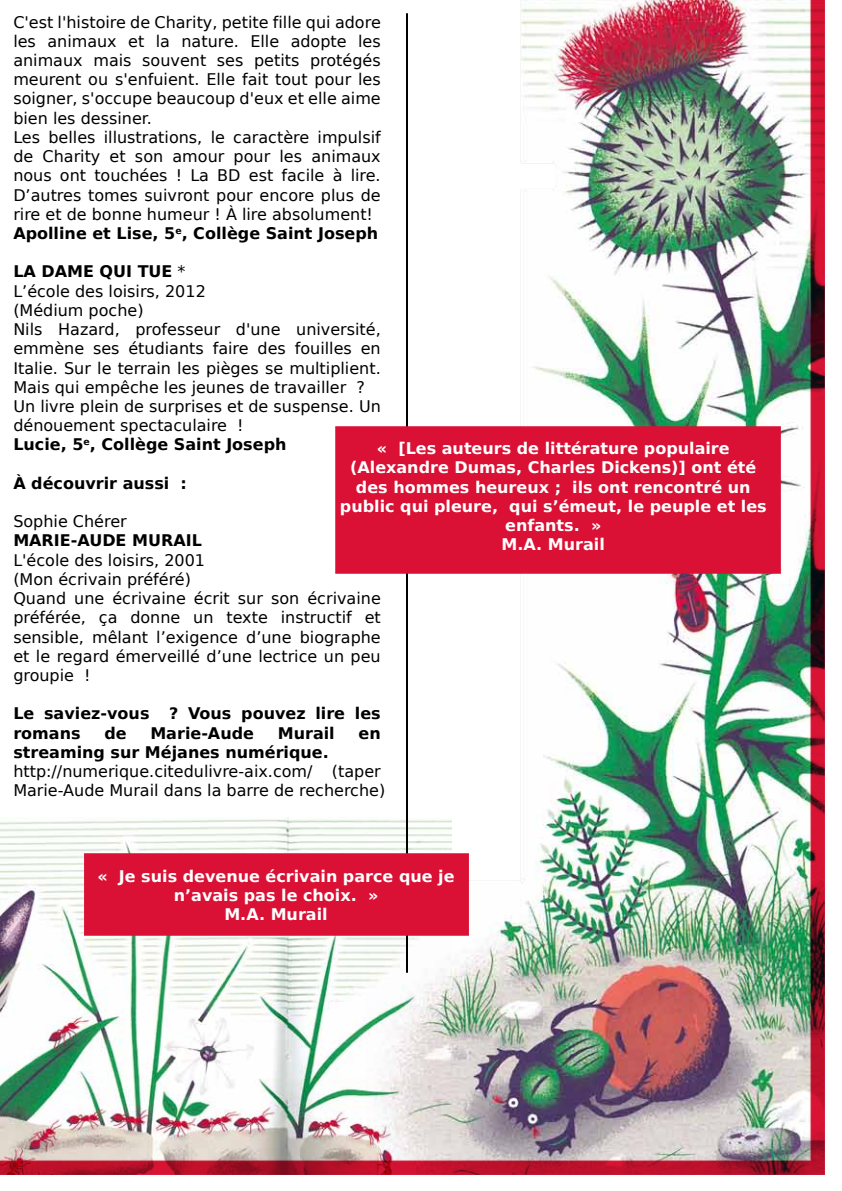
<style>
.page{position:relative;width:842px;height:1191px;background:#fff}
.page>*{position:absolute;margin:0;border:0;box-sizing:border-box;transform-origin:0 0}
.t1{font:16px/19.2px "Bitstream Vera Sans";color:#000}
.t2{font:700 16px/19.2px "Bitstream Vera Sans";color:#fff;text-align:center}
.t3{font:700 16px/19.2px "Bitstream Vera Sans";color:#000}
.s1{font-weight:700}
</style>
<div class="page">
<img style="left:367px;top:0;width:458px;height:1174px">
<img style="left:406px;top:13px;width:1px;height:804px">
<div style="left:335px;top:426px;width:445px;height:147px;background:#da1134"></div>
<img style="left:0;top:817px;width:451px;height:357px">
<div style="left:84px;top:853px;width:384px;height:82px;background:#da1134"></div>
<p class="t1" style="left:13px;top:12px;width:369px">C'est l'histoire de Charity, petite fille qui adore les animaux et la nature. Elle adopte les animaux mais souvent ses petits protégés meurent ou s'enfuient. Elle fait tout pour les soigner, s'occupe beaucoup d'eux et elle aime bien les dessiner.<br>Les belles illustrations, le caractère impulsif de Charity et son amour pour les animaux nous ont touchées ! La BD est facile à lire.<br>D’autres tomes suivront pour encore plus de rire et de bonne humeur ! À lire absolument!<br><span class="s1">Apolline et Lise, 5</span><sup>e</sup><span class="s1">, Collège Saint Joseph</span></p>
<p class="t1" style="left:13px;top:262px;width:369px"><span class="s1">LA DAME QUI TUE</span> *<br>L’école des loisirs, 2012<br>(Médium poche)<br>Nils Hazard, professeur d'une université, emmène ses étudiants faire des fouilles en Italie. Sur le terrain les pièges se multiplient.<br>Mais qui empêche les jeunes de travailler ?<br>Un livre plein de surprises et de suspense. Un dénouement spectaculaire !<br><span class="s1">Lucie, 5</span><sup>e</sup><span class="s1">, Collège Saint Joseph</span></p>
<p class="t3" style="left:13px;top:473px;width:175px">À découvrir aussi :</p>
<p class="t1" style="left:13px;top:512px;width:369px">Sophie Chérer<br><span class="s1">MARIE-AUDE MURAIL<br></span>L'école des loisirs, 2001<br>(Mon écrivain préféré)<br>Quand une écrivaine écrit sur son écrivaine préférée, ça donne un texte instructif et sensible, mêlant l’exigence d’une biographe et le regard émerveillé d’une lectrice un peu groupie !</p>
<p class="t3" style="left:13px;top:704px;width:369px">Le saviez-vous ? Vous pouvez lire les romans</p>
<p class="t2" style="left:340px;top:439px;width:428px">« [Les auteurs de littérature populaire (Alexandre Dumas, Charles Dickens)] ont été des hommes heureux ; ils ont rencontré un public qui pleure, qui s’émeut, le peuple et les enfants. »<br>M.A. Murail</p>
<p class="t3" style="left:104px;top:723px;width:24px">de</p>
<p class="t3" style="left:150px;top:723px;width:105px">Marie-Aude</p>
<p class="t3" style="left:278px;top:723px;width:58px">Murail</p>
<p class="t3" style="left:359px;top:723px;width:24px">en</p>
<p class="t1" style="left:13px;top:742px;width:373px"><span class="s1">streaming sur Méjanes numérique. </span>http://numerique.citedulivre-aix.com/ (taper<br>Marie-Aude Murail dans la barre de recherche)</p>
<p class="t2" style="left:97px;top:866px;width:359px">« Je suis devenue écrivain parce que je n’avais pas le choix. »<br>M.A. Murail</p>
</div>
